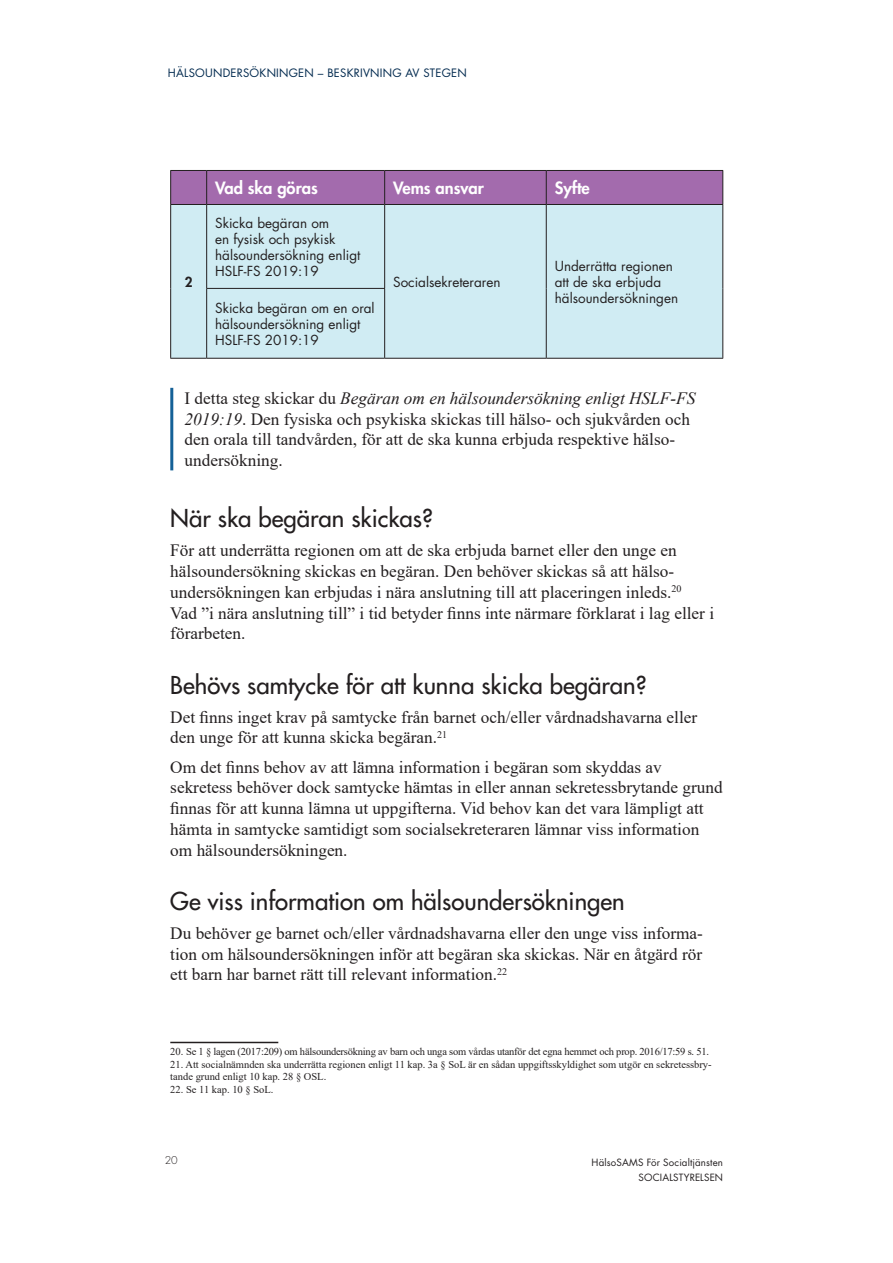
<style>
.page{position:relative;width:893px;height:1263px;background:#fff}
.page>*{position:absolute;margin:0;border:0;box-sizing:border-box;transform-origin:0 0}
.t1{font:500 24px "Futura Std";color:#231f20}
.brödtext{font:17.25px/20.7px "Times New Roman";color:#231f20}
.I_detta_steg{font:17.25px/20.7px "Times New Roman";color:#231f20}
.rubrik_3_-_kopia{font:800 16.5px "Futura Std";color:#fff}
.linjär{font:13.5px/15.8px "Futura Std";color:#231f20}
.linjär-2{font:800 13.5px "Futura Std";color:#231f20}
.t2{font:11.25px "Futura Std";color:#00294e}
.fotnot{font:10.5px/12.6px "Times New Roman";color:#231f20}
.fotnot-2{font:10.5px "Times New Roman";letter-spacing:-.02em;color:#231f20}
.t3{font:300 10.5px "Futura Std";color:#231f20}
.t4{font:9.75px/14.5px "Futura Std";letter-spacing:.015em;color:#231f20;text-align:right}
.s1{font-style:italic}
</style>
<div class="page">
<div style="left:171px;top:171px;width:551px;height:33px;background:#a36bad"></div>
<div style="left:171px;top:205px;width:551px;height:153px;background:#d0ecf3"></div>
<hr style="left:170px;top:170px;width:37px;height:1px;background:#231f20">
<hr style="left:170px;top:171px;width:1px;height:33px;background:#231f20">
<hr style="left:207px;top:170px;width:178px;height:1px;background:#231f20">
<hr style="left:206px;top:171px;width:1px;height:33px;background:#231f20">
<hr style="left:385px;top:170px;width:161px;height:1px;background:#231f20">
<hr style="left:384px;top:171px;width:1px;height:33px;background:#231f20">
<hr style="left:546px;top:170px;width:177px;height:1px;background:#231f20">
<hr style="left:546px;top:171px;width:1px;height:33px;background:#231f20">
<hr style="left:722px;top:171px;width:1px;height:33px;background:#231f20">
<hr style="left:170px;top:204px;width:37px;height:1px;background:#231f20">
<hr style="left:170px;top:205px;width:1px;height:83px;background:#231f20">
<hr style="left:207px;top:204px;width:178px;height:1px;background:#231f20">
<hr style="left:206px;top:205px;width:1px;height:83px;background:#231f20">
<hr style="left:385px;top:204px;width:161px;height:1px;background:#231f20">
<hr style="left:384px;top:205px;width:1px;height:83px;background:#231f20">
<hr style="left:546px;top:204px;width:177px;height:1px;background:#231f20">
<hr style="left:546px;top:205px;width:1px;height:83px;background:#231f20">
<hr style="left:722px;top:205px;width:1px;height:83px;background:#231f20">
<hr style="left:170px;top:288px;width:1px;height:70px;background:#231f20">
<hr style="left:206px;top:288px;width:179px;height:1px;background:#231f20">
<hr style="left:206px;top:289px;width:1px;height:69px;background:#231f20">
<hr style="left:384px;top:289px;width:1px;height:69px;background:#231f20">
<hr style="left:546px;top:288px;width:1px;height:70px;background:#231f20">
<hr style="left:722px;top:288px;width:1px;height:70px;background:#231f20">
<hr style="left:170px;top:358px;width:37px;height:1px;background:#231f20">
<hr style="left:207px;top:358px;width:178px;height:1px;background:#231f20">
<hr style="left:385px;top:358px;width:161px;height:1px;background:#231f20">
<hr style="left:546px;top:358px;width:177px;height:1px;background:#231f20">
<hr style="left:170px;top:388px;width:3px;height:82px;background:#156197">
<hr style="left:170px;top:1042px;width:108px;height:1px;background:#231f20">
<p class="t2" style="left:168px;top:66px;width:17px">Hälsoundersökningen</p>
<p class="t2" style="left:318px;top:66px;width:18px">– beskrivning</p>
<p class="t2" style="left:406px;top:66px;width:26px">av stegen</p>
<p class="linjär-2" style="left:185px;top:273px;width:9px">2</p>
<h3 class="rubrik_3_-_kopia" style="left:215px;top:178px;width:104px">Vad ska göras</h3>
<h3 class="rubrik_3_-_kopia" style="left:393px;top:178px;width:92px">Vems ansvar</h3>
<h3 class="rubrik_3_-_kopia" style="left:555px;top:178px;width:37px">Syfte</h3>
<p class="linjär" style="left:215px;top:216px;width:147px">Skicka begäran om<br>en fysisk och psykisk hälsoundersökning enligt<br>HSLF-FS 2019:19</p>
<p class="linjär" style="left:215px;top:300px;width:161px">Skicka begäran om en oral hälsoundersökning enligt<br>HSLF-FS 2019:19</p>
<p class="linjär" style="left:393px;top:274px;width:109px">Socialsekreteraren</p>
<p class="linjär" style="left:555px;top:258px;width:125px">Underrätta regionen att de ska erbjuda hälsoundersökningen</p>
<p class="I_detta_steg" style="left:185px;top:387px;width:512px">I detta steg skickar du <span class="s1">Begäran om en hälsoundersökning enligt HSLF-FS 2019:19</span>. Den fysiska och psykiska skickas till hälso- och sjukvården och den orala till tandvården, för att de ska kunna erbjuda respektive hälso&shy;undersökning.</p>
<h2 class="t1" style="left:170px;top:503px;width:264px">När ska begäran skickas?</h2>
<p class="brödtext" style="left:170px;top:540px;width:545px">För att underrätta regionen om att de ska erbjuda barnet eller den unge en hälsoundersökning skickas en begäran. Den behöver skickas så att hälso&shy;undersökningen kan erbjudas i nära anslutning till att placeringen inleds.<sup>20<br></sup>Vad ”i nära anslutning till” i tid betyder finns inte närmare förklarat i lag eller i förarbeten.</p>
<h2 class="t1" style="left:170px;top:670px;width:478px">Behövs samtycke för att kunna skicka begäran?</h2>
<p class="brödtext" style="left:170px;top:706px;width:528px">Det finns inget krav på samtycke från barnet och/eller vårdnadshavarna eller den unge för att kunna skicka begäran.<sup>21</sup></p>
<p class="brödtext" style="left:170px;top:756px;width:554px">Om det finns behov av att lämna information i begäran som skyddas av sekretess behöver dock samtycke hämtas in eller annan sekretessbrytande grund finnas för att kunna lämna ut uppgifterna. Vid behov kan det vara lämpligt att hämta in samtycke samtidigt som socialsekreteraren lämnar viss information om hälsoundersökningen.</p>
<h2 class="t1" style="left:170px;top:886px;width:456px">Ge viss information om hälsoundersökningen</h2>
<p class="brödtext" style="left:170px;top:922px;width:534px;text-align:justify">Du behöver ge barnet och/eller vårdnadshavarna eller den unge viss informa&shy;tion om hälsoundersökningen inför att begäran ska skickas. När en åtgärd rör ett barn har barnet rätt till relevant information.<sup>22</sup></p>
<p class="fotnot-2" style="left:170px;top:1044px;width:540px">20. Se 1 § lagen (2017:209) om hälsoundersökning av barn och unga som vårdas utanför det egna hemmet och prop. 2016/17:59 s. 51.</p>
<p class="fotnot" style="left:170px;top:1057px;width:543px">21. Att socialnämnden ska underrätta regionen enligt 11 kap. 3a § SoL är en sådan uppgiftsskyldighet som utgör en sekretessbry&shy;tande grund enligt 10 kap. 28 § OSL.</p>
<p class="fotnot" style="left:170px;top:1083px;width:105px">22. Se 11 kap. 10 § SoL.</p>
<p class="t3" style="left:165px;top:1154px;width:15px">20</p>
<p class="t4" style="left:592px;top:1155px;width:133px">HälsoSAMS För Socialtjänsten<br>SOCIALSTYRELSEN</p>
</div>
